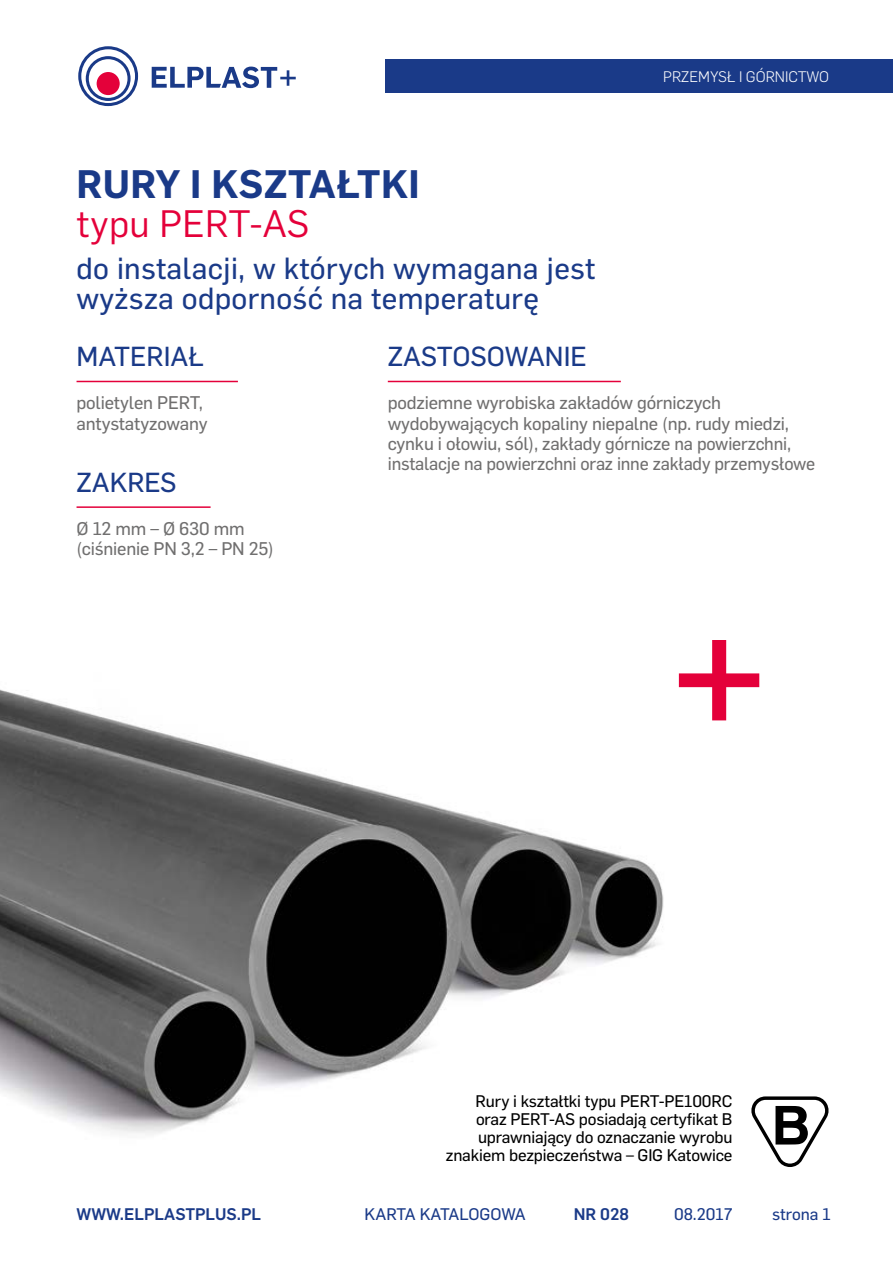
<style>
.page{position:relative;width:893px;height:1263px;background:#fff}
.page>*{position:absolute;margin:0;border:0;box-sizing:border-box;transform-origin:0 0}
.t1{font:600 39px "Flama";letter-spacing:.01em;color:#1a3a88}
.t2{font:37.5px "Flama";letter-spacing:.01em;color:#e4003a}
.t3{font:30px/30px "Flama Basic";letter-spacing:.01em;color:#1a3a88}
.t4{font:27px "Flama Basic";color:#1a3a88}
.t5{font:18px/20.2px "Flama Basic";letter-spacing:-.01em;color:#706f6f}
.t6{font:16.5px/18px "Flama Basic";letter-spacing:-.01em;color:#000;text-align:right}
.t7{font:16.5px "Flama Basic";color:#1a3a88}
.t8{font:500 16.5px "Flama";color:#1a3a88}
.t9{font:300 15px "Flama";color:#fff}
</style>
<div class="page">
<img style="left:0;top:673px;width:727px;height:461px">
<hr style="left:77px;top:381px;width:161px;height:1px;background:#e4003a">
<hr style="left:77px;top:506px;width:134px;height:2px;background:#e4003a">
<svg style="left:679px;top:640px;width:80px;height:80px"></svg>
<svg style="left:751px;top:1096px;width:78px;height:71px"></svg>
<hr style="left:388px;top:381px;width:233px;height:1px;background:#e4003a">
<svg style="left:78px;top:46px;width:60px;height:60px"></svg>
<svg style="left:152px;top:67px;width:144px;height:21px"></svg>
<div style="left:386px;top:60px;width:507px;height:33px;background:#1a3a88"></div>
<h1 class="t1" style="left:77px;top:155px;width:345px">RURY I KSZTAŁTKI</h1>
<h2 class="t2" style="left:77px;top:197px;width:234px">typu PERT-AS</h2>
<h3 class="t3" style="left:77px;top:252px;width:520px">do instalacji, w których wymagana jest wyższa odporność na temperaturę</h3>
<p class="t9" style="left:663px;top:66px;width:168px">PRZEMYSŁ I GÓRNICTWO</p>
<h3 class="t4" style="left:77px;top:337px;width:129px">MATERIAŁ</h3>
<p class="t5" style="left:77px;top:392px;width:133px">polietylen PERT, antystatyzowany</p>
<h3 class="t4" style="left:77px;top:463px;width:102px">ZAKRES</h3>
<p class="t5" style="left:77px;top:517px;width:199px">Ø 12 mm – Ø 630 mm (ciśnienie PN 3,2 – PN 25)</p>
<h3 class="t4" style="left:388px;top:337px;width:200px">ZASTOSOWANIE</h3>
<p class="t5" style="left:388px;top:392px;width:429px">podziemne wyrobiska zakładów górniczych wydobywających kopaliny niepalne (np. rudy miedzi, cynku i ołowiu, sól), zakłady górnicze na powierzchni, instalacje na powierzchni oraz inne zakłady przemysłowe</p>
<p class="t8" style="left:77px;top:1202px;width:186px">WWW.ELPLASTPLUS.PL</p>
<p class="t6" style="left:446px;top:1091px;width:288px">Rury i kształtki typu PERT-PE100RC oraz PERT-AS posiadają certyfikat B uprawniający do oznaczanie wyrobu znakiem bezpieczeństwa – GIG Katowice</p>
<p class="t7" style="left:365px;top:1203px;width:163px">KARTA KATALOGOWA</p>
<p class="t8" style="left:574px;top:1202px;width:57px">NR 028</p>
<p class="t7" style="left:674px;top:1203px;width:60px">08.2017</p>
<p class="t7" style="left:772px;top:1203px;width:60px">strona 1</p>
</div>
